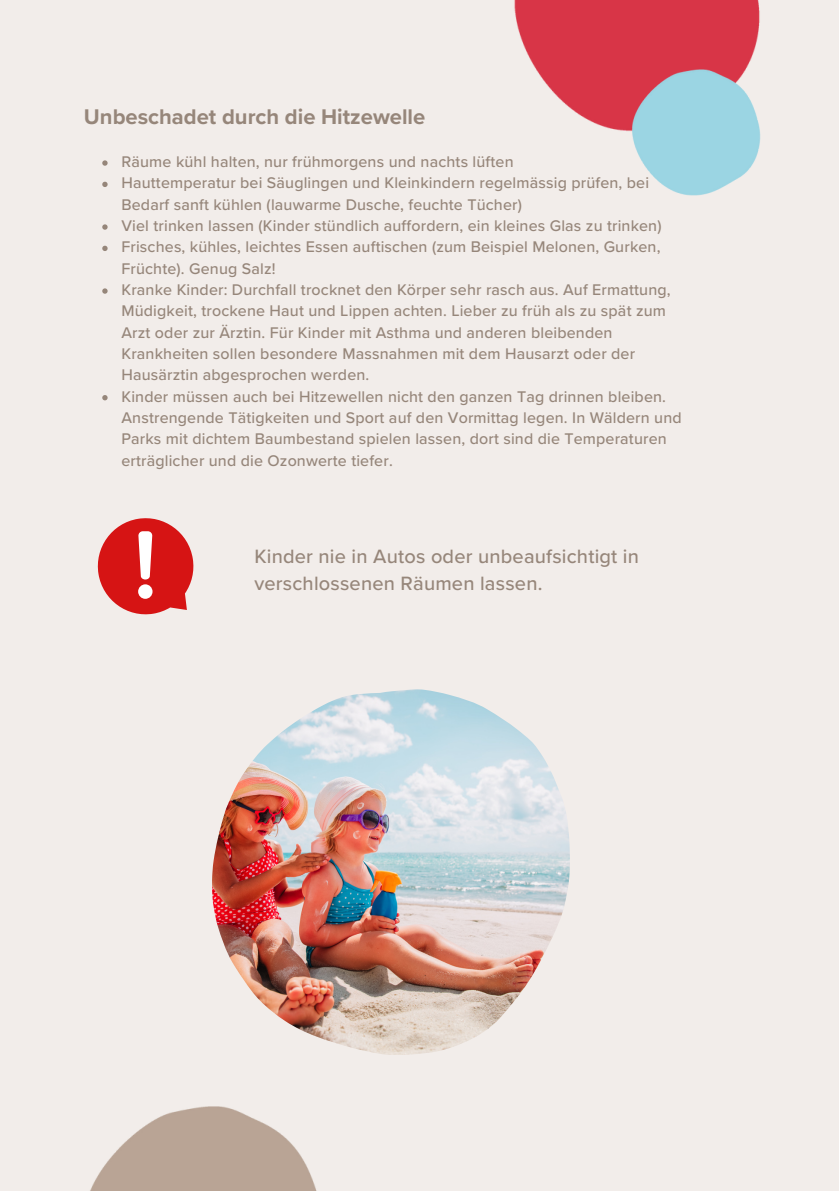
<style>
.page{position:relative;width:839px;height:1191px;background:#fff}
.page>*{position:absolute;margin:0;border:0;box-sizing:border-box;transform-origin:0 0}
.t1{font:700 22px "Proxima Nova";color:#96867a}
.t2{font:500 20px/27px "Proxima Nova";letter-spacing:.01em;color:#96867a}
.t3{font:500 16px/21.4px "Proxima Nova";letter-spacing:.01em;color:#96867a}
</style>
<div class="page">
<div style="left:0;top:0;width:838px;height:1191px;background:#f2edea"></div>
<img style="left:514px;top:0;width:246px;height:131px">
<img style="left:631px;top:68px;width:129px;height:128px">
<img style="left:90px;top:1107px;width:227px;height:84px">
<svg style="left:97px;top:518px;width:97px;height:97px"></svg>
<div style="left:138px;top:584px;width:14px;height:15px;background:#fff;border-radius:50%"></div>
<svg style="left:102px;top:160px;width:6px;height:6px"></svg>
<svg style="left:102px;top:182px;width:6px;height:5px"></svg>
<svg style="left:102px;top:224px;width:6px;height:6px"></svg>
<svg style="left:102px;top:246px;width:6px;height:5px"></svg>
<svg style="left:102px;top:288px;width:6px;height:6px"></svg>
<svg style="left:102px;top:395px;width:6px;height:5px"></svg>
<img style="left:212px;top:689px;width:357px;height:366px">
<p class="t1" style="left:84px;top:103px;width:343px">Unbeschadet durch die Hitzewelle</p>
<p class="t3" style="left:121px;top:151px;width:393px">Räume kühl halten, nur frühmorgens und nachts lüften</p>
<p class="t3" style="left:121px;top:173px;width:529px">Hauttemperatur bei Säuglingen und Kleinkindern regelmässig prüfen, bei<br>Bedarf sanft kühlen (lauwarme Dusche, feuchte Tücher)</p>
<p class="t3" style="left:121px;top:215px;width:541px">Viel trinken lassen (Kinder stündlich auffordern, ein kleines Glas zu trinken)</p>
<p class="t3" style="left:121px;top:237px;width:540px">Frisches, kühles, leichtes Essen auftischen (zum Beispiel Melonen, Gurken,<br>Früchte). Genug Salz!</p>
<p class="t3" style="left:121px;top:279px;width:550px">Kranke Kinder: Durchfall trocknet den Körper sehr rasch aus. Auf Ermattung, Müdigkeit, trockene Haut und Lippen achten. Lieber zu früh als zu spät zum Arzt oder zur Ärztin. Für Kinder mit Asthma und anderen bleibenden Krankheiten sollen besondere Massnahmen mit dem Hausarzt oder der Hausärztin abgesprochen werden.</p>
<p class="t3" style="left:121px;top:386px;width:561px">Kinder müssen auch bei Hitzewellen nicht den ganzen Tag drinnen bleiben.<br>Anstrengende Tätigkeiten und Sport auf den Vormittag legen. In Wäldern und Parks mit dichtem Baumbestand spielen lassen, dort sind die Temperaturen erträglicher und die Ozonwerte tiefer.</p>
<h1 class="t2" style="left:254px;top:543px;width:386px">Kinder nie in Autos oder unbeaufsichtigt in verschlossenen Räumen lassen.</h1>
</div>
